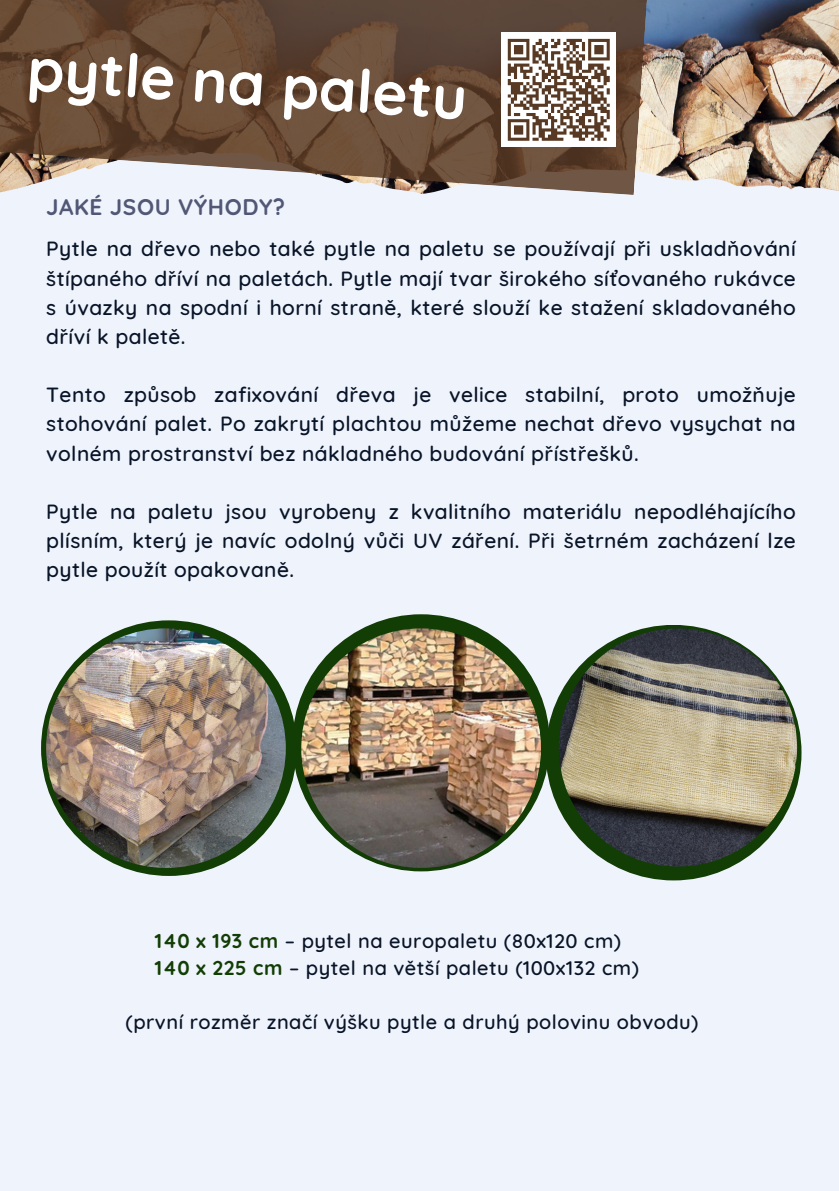
<style>
.page{position:relative;width:839px;height:1191px;background:#fff}
.page>*{position:absolute;margin:0;border:0;box-sizing:border-box;transform-origin:0 0}
.t1{font:700 60px "Quicksand";color:#fff}
.t2{font:700 22.6px "Quicksand";letter-spacing:.025em;color:#515775}
.t3{font:500 21px/29.2px "Quicksand";letter-spacing:.02em;color:#081427;text-align:justify}
.t4{font:500 20px "Quicksand";letter-spacing:.025em;color:#081427}
.s1{font-weight:700;color:#123d04}
</style>
<div class="page">
<div style="left:0;top:0;width:838px;height:1191px;background:#eff3fc"></div>
<img style="left:649px;top:0;width:189px;height:191px">
<div style="left:41px;top:620px;width:256px;height:256px;background:#123d04;border-radius:50%"></div>
<img style="left:46px;top:628px;width:240px;height:240px;border-radius:50%">
<div style="left:292px;top:614px;width:257px;height:257px;background:#123d04;border-radius:50%"></div>
<img style="left:301px;top:628px;width:240px;height:240px;border-radius:50%">
<div style="left:545px;top:625px;width:256px;height:255px;background:#123d04;border-radius:50%"></div>
<img style="left:558px;top:628px;width:239px;height:239px;border-radius:50%">
<svg style="left:0;top:0;width:649px;height:195px"></svg>
<div style="left:501px;top:33px;width:115px;height:114px;background:#fff"></div>
<svg style="left:507px;top:38px;width:103px;height:103px"></svg>
<h3 class="t1" style="left:30px;top:30px;width:442px;rotate:4deg">pytle na paletu</h3>
<p class="t2" style="left:46px;top:193px;width:240px">JAKÉ JSOU VÝHODY?</p>
<h2 class="t3" style="left:46px;top:234px;width:751px">Pytle na dřevo nebo také pytle na paletu se používají při uskladňování štípaného dříví na paletách. Pytle mají tvar širokého síťovaného rukávce s úvazky na spodní i horní straně, které slouží ke stažení skladovaného dříví k paletě.</h2>
<h3 class="t3" style="left:46px;top:380px;width:751px">Tento způsob zafixování dřeva je velice stabilní, proto umožňuje stohování palet. Po zakrytí plachtou můžeme nechat dřevo vysychat na volném prostranství bez nákladného budování přístřešků.</h3>
<h3 class="t3" style="left:46px;top:496px;width:751px">Pytle na paletu jsou vyrobeny z kvalitního materiálu nepodléhajícího plísním, který je navíc odolný vůči UV záření. Při šetrném zacházení lze pytle použít opakovaně.</h3>
<p class="t4" style="left:155px;top:928px;width:467px"><span class="s1">140 x 193 cm</span> – pytel na europaletu (80x120 cm)</p>
<p class="t4" style="left:155px;top:955px;width:485px"><span class="s1">140 x 225 cm</span> – pytel na větší paletu (100x132 cm)</p>
<p class="t4" style="left:126px;top:1009px;width:574px">(první rozměr značí výšku pytle a druhý polovinu obvodu)</p>
</div>
